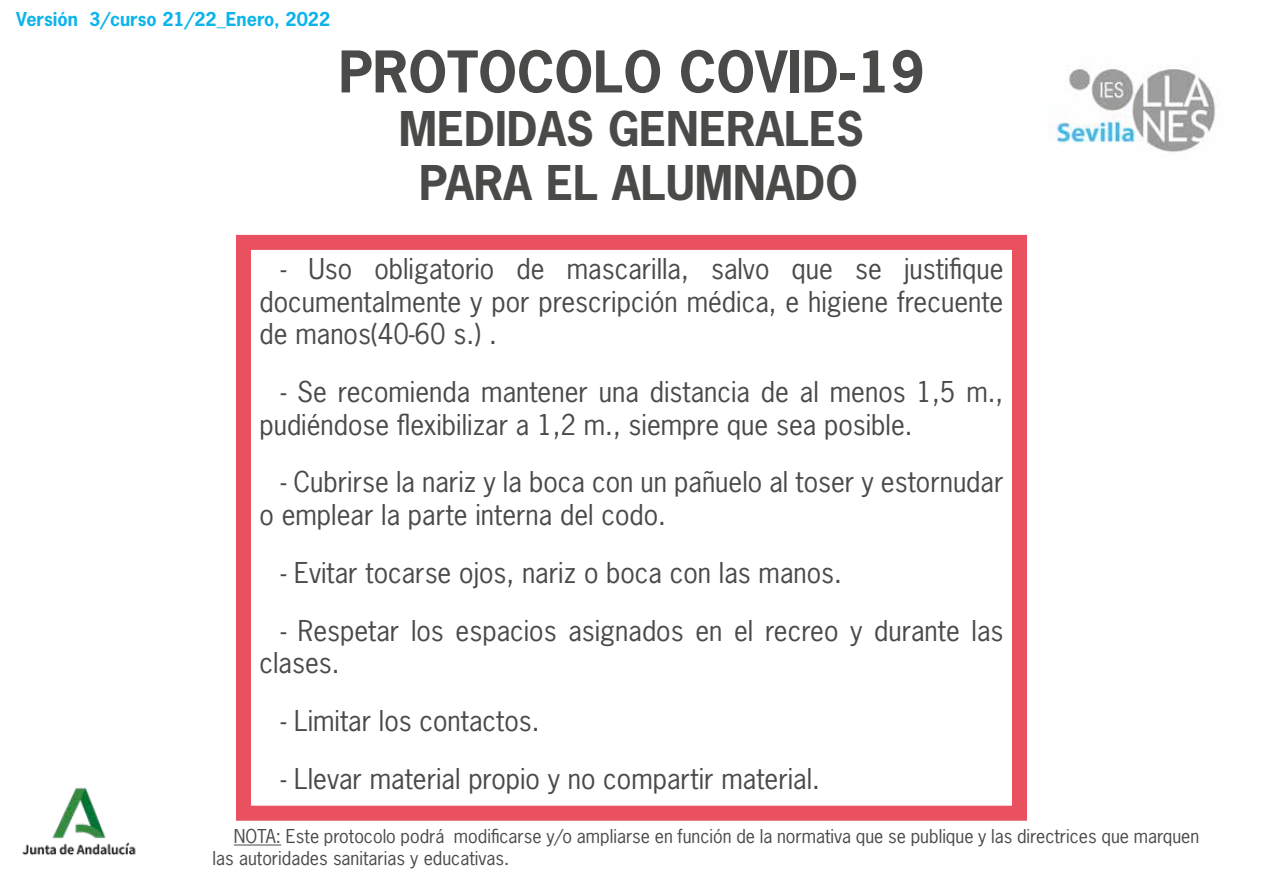
<style>
.page{position:relative;width:1263px;height:893px;background:#fff}
.page>*{position:absolute;margin:0;border:0;box-sizing:border-box;transform-origin:0 0}
.t1{font:700 54px "News Gothic Std";color:#4a4a49}
.t2{font:700 45px/54px "News Gothic Std";color:#4a4a49;text-align:center}
.t3{font:27px/32.4px "News Gothic Std";color:#4a4a49}
.t4{font:18px/21.6px "News Gothic Std";color:#4a4a49}
.t5{font:700 18px "News Gothic Std";color:#0db4ea}
</style>
<div class="page">
<img style="left:22px;top:787px;width:114px;height:69px">
<img style="left:1048px;top:65px;width:168px;height:87px">
<hr style="left:234px;top:844px;width:47px;height:1px;background:#4a4a49">
<div style="left:236px;top:235px;width:791px;height:586px;border:15px solid #ea5160"></div>
<p class="t5" style="left:16px;top:7px;width:315px">Versión 3/curso 21/22_Enero, 2022</p>
<h1 class="t1" style="left:339px;top:36px;width:587px">PROTOCOLO COVID-19</h1>
<h2 class="t2" style="left:399px;top:102px;width:467px">MEDIDAS GENERALES<br>PARA EL ALUMNADO</h2>
<p class="t3" style="left:259px;top:253px;width:745px;text-align:justify;text-indent:21px">- Uso obligatorio de mascarilla, salvo que se justifique documentalmente y por prescripción médica, e higiene frecuente de manos(40-60 s.) .</p>
<p class="t3" style="left:259px;top:375px;width:745px;text-indent:21px">- Se recomienda mantener una distancia de al menos 1,5 m., pudiéndose flexibilizar a 1,2 m., siempre que sea posible.</p>
<p class="t3" style="left:259px;top:466px;width:745px;text-indent:21px">- Cubrirse la nariz y la boca con un pañuelo al toser y estornudar o emplear la parte interna del codo.</p>
<p class="t3" style="left:281px;top:556px;width:563px">- Evitar tocarse ojos, nariz o boca con las manos.</p>
<p class="t3" style="left:259px;top:614px;width:745px;text-indent:21px">- Respetar los espacios asignados en el recreo y durante las clases.</p>
<p class="t3" style="left:281px;top:704px;width:260px">- Limitar los contactos.</p>
<p class="t3" style="left:281px;top:762px;width:541px">- Llevar material propio y no compartir material.</p>
<p class="t4" style="left:213px;top:825px;width:988px;text-indent:21px">NOTA: Este protocolo podrá modificarse y/o ampliarse en función de la normativa que se publique y las directrices que marquen las autoridades sanitarias y educativas.</p>
</div>
